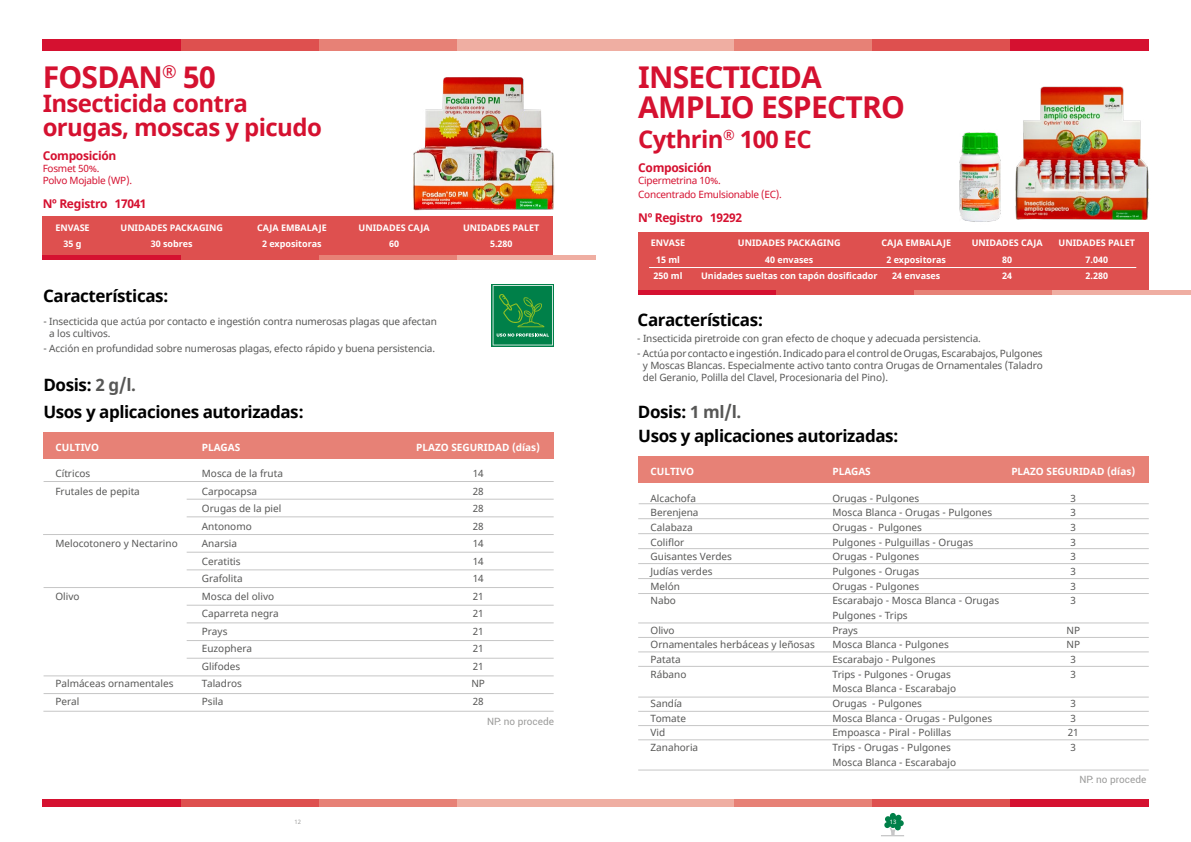
<style>
.page{position:relative;width:1191px;height:842px;background:#fff}
.page>*{position:absolute;margin:0;border:0;box-sizing:border-box;transform-origin:0 0}
.t1{font:700 30px/30px "Noto Sans";letter-spacing:-.025em;color:#d51130}
.t2{font:700 24px/24px "Noto Sans";letter-spacing:-.025em;color:#d51130}
.t3{font:700 17px/26.9px "Noto Sans";letter-spacing:-.025em;color:#000}
.t4{font:700 12px "Noto Sans";letter-spacing:-.025em;color:#d51130}
.t5{font:10px/14.7px "Noto Sans";color:#575756}
.t6{font:10px/12px "Noto Sans";letter-spacing:-.025em;color:#d51130}
.t7{font:700 10px "Noto Sans";color:#fff}
.t8{font:10px "Roboto";color:#9d9d9c}
.t9{font:700 9px/16.5px "Noto Sans";color:#fff;text-align:center}
.t10{font:6px "Noto Sans";color:#9d9d9c}
.t11{font:6px "Noto Sans";color:#fff}
.s1{color:#575756}
</style>
<div class="page">
<svg style="left:881px;top:813px;width:23px;height:23px"></svg>
<div style="left:43px;top:39px;width:138px;height:12px;background:#d51130"></div>
<div style="left:181px;top:39px;width:138px;height:12px;background:#de504f"></div>
<div style="left:319px;top:39px;width:138px;height:12px;background:#e78176"></div>
<div style="left:457px;top:39px;width:138px;height:12px;background:#efaea2"></div>
<div style="left:1010px;top:39px;width:138px;height:12px;background:#d51130"></div>
<div style="left:872px;top:39px;width:138px;height:12px;background:#de504f"></div>
<div style="left:733px;top:39px;width:139px;height:12px;background:#e78176"></div>
<div style="left:595px;top:39px;width:138px;height:12px;background:#efaea2"></div>
<div style="left:43px;top:800px;width:138px;height:7px;background:#d51130"></div>
<div style="left:181px;top:800px;width:138px;height:7px;background:#de504f"></div>
<div style="left:319px;top:800px;width:138px;height:7px;background:#e78176"></div>
<div style="left:457px;top:800px;width:138px;height:7px;background:#efaea2"></div>
<div style="left:1010px;top:800px;width:138px;height:7px;background:#d51130"></div>
<div style="left:872px;top:800px;width:138px;height:7px;background:#de504f"></div>
<div style="left:733px;top:800px;width:139px;height:7px;background:#e78176"></div>
<div style="left:595px;top:800px;width:138px;height:7px;background:#efaea2"></div>
<hr style="left:43px;top:255px;width:138px;height:4px;background:#d51130">
<hr style="left:181px;top:255px;width:138px;height:4px;background:#de504f">
<hr style="left:319px;top:255px;width:138px;height:4px;background:#e78176">
<hr style="left:457px;top:255px;width:138px;height:4px;background:#efaea2">
<div style="left:43px;top:217px;width:510px;height:38px;background:#de504f"></div>
<div style="left:43px;top:432px;width:510px;height:26px;background:#e78176"></div>
<hr style="left:44px;top:481px;width:509px;height:1px;background:#c6c6c6">
<hr style="left:187px;top:499px;width:366px;height:1px;background:#c6c6c6">
<hr style="left:187px;top:552px;width:366px;height:1px;background:#c6c6c6">
<hr style="left:187px;top:623px;width:366px;height:1px;background:#c6c6c6">
<hr style="left:187px;top:658px;width:366px;height:1px;background:#c6c6c6">
<hr style="left:44px;top:587px;width:509px;height:1px;background:#c6c6c6">
<hr style="left:187px;top:517px;width:366px;height:1px;background:#c6c6c6">
<hr style="left:187px;top:570px;width:366px;height:1px;background:#c6c6c6">
<hr style="left:187px;top:640px;width:366px;height:1px;background:#c6c6c6">
<hr style="left:44px;top:676px;width:509px;height:1px;background:#c6c6c6">
<hr style="left:44px;top:693px;width:509px;height:1px;background:#c6c6c6">
<hr style="left:187px;top:605px;width:366px;height:1px;background:#c6c6c6">
<hr style="left:43px;top:534px;width:510px;height:1px;background:#c6c6c6">
<hr style="left:43px;top:711px;width:510px;height:1px;background:#c6c6c6">
<svg style="left:491px;top:284px;width:63px;height:62px"></svg>
<svg style="left:492px;top:285px;width:61px;height:60px;background:#1c8d52"></svg>
<img style="left:413px;top:77px;width:142px;height:134px">
<hr style="left:638px;top:290px;width:138px;height:4px;background:#d51130">
<hr style="left:776px;top:290px;width:138px;height:4px;background:#de504f">
<hr style="left:914px;top:290px;width:138px;height:4px;background:#e78176">
<hr style="left:1052px;top:290px;width:139px;height:4px;background:#efaea2">
<div style="left:638px;top:232px;width:510px;height:58px;background:#de504f"></div>
<hr style="left:649px;top:267px;width:487px;height:1px;background:#fff">
<img style="left:1015px;top:86px;width:134px;height:134px">
<img style="left:959px;top:132px;width:42px;height:90px">
<div style="left:638px;top:456px;width:510px;height:27px;background:#e78176"></div>
<hr style="left:638px;top:503px;width:510px;height:1px;background:#c6c6c6">
<hr style="left:638px;top:533px;width:510px;height:1px;background:#c6c6c6">
<hr style="left:638px;top:548px;width:510px;height:1px;background:#c6c6c6">
<hr style="left:638px;top:563px;width:510px;height:1px;background:#c6c6c6">
<hr style="left:638px;top:578px;width:510px;height:1px;background:#c6c6c6">
<hr style="left:638px;top:652px;width:510px;height:1px;background:#c6c6c6">
<hr style="left:638px;top:623px;width:510px;height:1px;background:#c6c6c6">
<hr style="left:638px;top:711px;width:510px;height:1px;background:#c6c6c6">
<hr style="left:638px;top:697px;width:510px;height:1px;background:#c6c6c6">
<hr style="left:638px;top:725px;width:510px;height:1px;background:#c6c6c6">
<hr style="left:638px;top:739px;width:510px;height:1px;background:#c6c6c6">
<hr style="left:638px;top:770px;width:510px;height:1px;background:#c6c6c6">
<hr style="left:638px;top:518px;width:510px;height:1px;background:#c6c6c6">
<hr style="left:638px;top:593px;width:510px;height:1px;background:#c6c6c6">
<hr style="left:638px;top:637px;width:510px;height:1px;background:#c6c6c6">
<hr style="left:638px;top:666px;width:510px;height:1px;background:#c6c6c6">
<h1 class="t1" style="left:43px;top:62px;width:174px">FOSDAN<sup>®</sup> 50</h1>
<h2 class="t2" style="left:43px;top:91px;width:281px">Insecticida contra orugas, moscas y picudo</h2>
<p class="t4" style="left:43px;top:147px;width:75px">Composición</p>
<p class="t6" style="left:43px;top:162px;width:91px">Fosmet 50%.<br>Polvo Mojable (WP).</p>
<p class="t4" style="left:43px;top:195px;width:105px">Nº Registro 17041</p>
<p class="t9" style="left:55px;top:219px;width:36px">ENVASE<br>35 g</p>
<p class="t9" style="left:120px;top:219px;width:104px">UNIDADES PACKAGING<br>30 sobres</p>
<p class="t9" style="left:257px;top:219px;width:71px">CAJA EMBALAJE<br>2 expositoras</p>
<p class="t9" style="left:359px;top:219px;width:72px">UNIDADES CAJA<br>60</p>
<p class="t9" style="left:463px;top:219px;width:78px">UNIDADES PALET<br>5.280</p>
<h3 class="t3" style="left:43px;top:283px;width:127px">Características:</h3>
<p class="t5" style="left:49px;top:316px;width:389px;line-height:12px;text-indent:-6px">- Insecticida que actúa por contacto e ingestión contra numerosas plagas que afectan a los cultivos.</p>
<p class="t5" style="left:44px;top:341px;width:393px">- Acción en profundidad sobre numerosas plagas, efecto rápido y buena persistencia.</p>
<h3 class="t3" style="left:43px;top:372px;width:262px">Dosis: <span class="s1">2 g/l.<br></span>Usos y aplicaciones autorizadas:</h3>
<p class="t7" style="left:55px;top:440px;width:45px">CULTIVO</p>
<p class="t5" style="left:55px;top:465px;width:86px;line-height:17.5px">Cítricos<br>Frutales de pepita</p>
<p class="t7" style="left:416px;top:440px;width:125px">PLAZO SEGURIDAD (días)</p>
<p class="t5" style="left:471px;top:465px;width:15px;line-height:17.5px">14<br>28<br>28<br>28<br>14<br>14<br>14<br>21<br>21<br>21<br>21<br>21<br>NP<br>28</p>
<p class="t8" style="left:487px;top:714px;width:68px">NP: no procede</p>
<p class="t7" style="left:202px;top:440px;width:40px">PLAGAS</p>
<p class="t5" style="left:202px;top:465px;width:83px;line-height:17.5px">Mosca de la fruta<br>Carpocapsa<br>Orugas de la piel<br>Antonomo<br>Anarsia<br>Ceratitis<br>Grafolita<br>Mosca del olivo<br>Caparreta negra<br>Prays<br>Euzophera<br>Glifodes<br>Taladros<br>Psila</p>
<p class="t5" style="left:55px;top:537px;width:124px">Melocotonero y Nectarino</p>
<p class="t5" style="left:55px;top:589px;width:26px">Olivo</p>
<p class="t5" style="left:55px;top:675px;width:120px;line-height:17.5px">Palmáceas ornamentales<br>Peral</p>
<h1 class="t1" style="left:638px;top:62px;width:268px">INSECTICIDA<br>AMPLIO ESPECTRO</h1>
<h2 class="t2" style="left:638px;top:127px;width:175px">Cythrin<sup>®</sup> 100 EC</h2>
<p class="t4" style="left:638px;top:159px;width:75px">Composición</p>
<p class="t6" style="left:638px;top:173px;width:145px;line-height:14.4px">Cipermetrina 10%.<br>Concentrado Emulsionable (EC).</p>
<p class="t4" style="left:638px;top:209px;width:105px">Nº Registro 19292</p>
<p class="t9" style="left:651px;top:235px;width:36px">ENVASE<br>15 ml<br>250 ml</p>
<p class="t9" style="left:701px;top:235px;width:178px">UNIDADES PACKAGING<br>40 envases<br>Unidades sueltas con tapón dosificador</p>
<p class="t9" style="left:881px;top:235px;width:71px">CAJA EMBALAJE<br>2 expositoras<br>24 envases</p>
<p class="t9" style="left:971px;top:235px;width:72px">UNIDADES CAJA<br>80<br>24</p>
<p class="t9" style="left:1058px;top:235px;width:78px">UNIDADES PALET<br>7.040<br>2.280</p>
<h3 class="t3" style="left:637px;top:307px;width:127px">Características:</h3>
<p class="t5" style="left:637px;top:332px;width:345px">- Insecticida piretroide con gran efecto de choque y adecuada persistencia.</p>
<p class="t5" style="left:643px;top:348px;width:401px;line-height:12px;text-align:justify;text-indent:-6px">- Actúa por contacto e ingestión. Indicado para el control de Orugas, Escarabajos, Pulgones y Moscas Blancas. Especialmente activo tanto contra Orugas de Ornamentales (Taladro del Geranio, Polilla del Clavel, Procesionaria del Pino).</p>
<h3 class="t3" style="left:638px;top:399px;width:105px">Dosis: <span class="s1">1 ml/l.</span></h3>
<h3 class="t3" style="left:638px;top:423px;width:262px">Usos y aplicaciones autorizadas:</h3>
<p class="t7" style="left:650px;top:464px;width:45px">CULTIVO</p>
<p class="t5" style="left:650px;top:491px;width:83px">Alcachofa<br>Berenjena<br>Calabaza<br>Coliflor<br>Guisantes Verdes<br>Judías verdes<br>Melón<br>Nabo</p>
<p class="t5" style="left:650px;top:623px;width:166px">Olivo<br>Ornamentales herbáceas y leñosas<br>Patata<br>Rábano</p>
<p class="t5" style="left:650px;top:696px;width:49px">Sandía<br>Tomate<br>Vid<br>Zanahoria</p>
<p class="t7" style="left:832px;top:464px;width:40px">PLAGAS</p>
<p class="t5" style="left:832px;top:491px;width:168px">Orugas - Pulgones<br>Mosca Blanca - Orugas - Pulgones<br>Orugas - Pulgones<br>Pulgones - Pulguillas - Orugas<br>Orugas - Pulgones<br>Pulgones - Orugas<br>Orugas - Pulgones<br>Escarabajo - Mosca Blanca - Orugas<br>Pulgones - Trips<br>Prays<br>Mosca Blanca - Pulgones<br>Escarabajo - Pulgones<br>Trips - Pulgones - Orugas<br>Mosca Blanca - Escarabajo<br>Orugas - Pulgones<br>Mosca Blanca - Orugas - Pulgones<br>Empoasca - Piral - Polillas<br>Trips - Orugas - Pulgones<br>Mosca Blanca - Escarabajo</p>
<p class="t7" style="left:1011px;top:464px;width:125px">PLAZO SEGURIDAD (días)</p>
<p class="t5" style="left:1070px;top:491px;width:7px;text-align:justify">3<br>3<br>3<br>3<br>3<br>3<br>3<br>3</p>
<p class="t5" style="left:1066px;top:623px;width:15px;text-align:center">NP<br>NP<br>3<br>3</p>
<p class="t5" style="left:1067px;top:696px;width:13px">3<br>3<br>21<br>3</p>
<p class="t8" style="left:1079px;top:772px;width:68px">NP: no procede</p>
<p class="t10" style="left:294px;top:818px;width:8px">12</p>
<p class="t11" style="left:890px;top:818px;width:8px">13</p>
</div>
